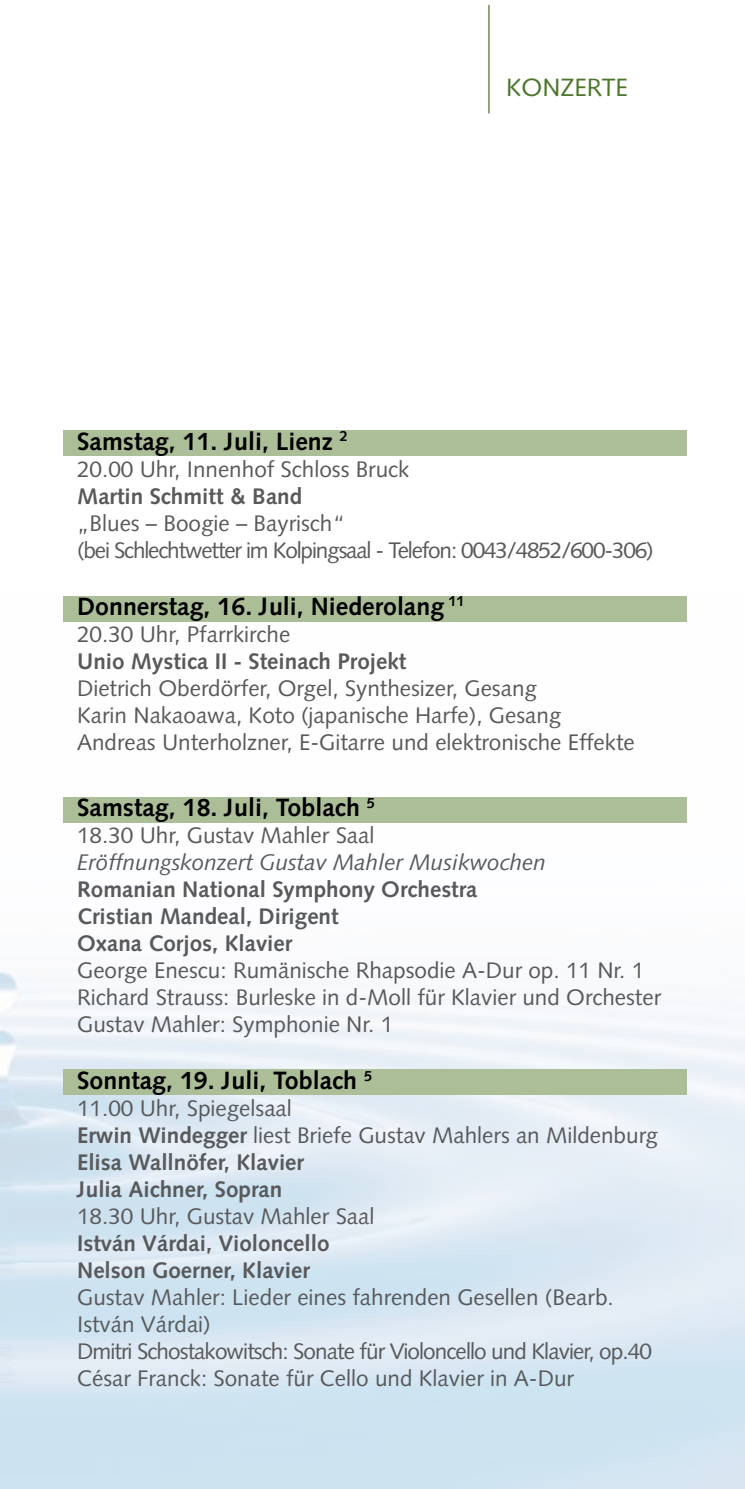
<style>
.page{position:relative;width:745px;height:1489px;background:#fff}
.page>*{position:absolute;margin:0;border:0;box-sizing:border-box;transform-origin:0 0}
.t1{font:700 25px "Syntax";color:#000}
.t2{font:25px "Syntax";color:#4c762c}
.t3{font:22.5px/27px "Syntax";color:#58595b}
.t4{font:700 22.5px/27px "Syntax";color:#58595b}
.t5{font:22.5px/27px "Syntax";letter-spacing:-.05em;color:#58595b}
.t6{font:italic 22.5px "Syntax";color:#58595b}
.s1{font-weight:700}
</style>
<div class="page">
<div style="left:64px;top:596px;width:622px;height:25px;background:#abbe98"></div>
<hr style="left:488px;top:5px;width:1px;height:108px;background:#4c762c">
<div style="left:64px;top:430px;width:622px;height:26px;background:#abbe98"></div>
<div style="left:64px;top:797px;width:622px;height:25px;background:#abbe98"></div>
<div style="left:64px;top:1069px;width:622px;height:26px;background:#abbe98"></div>
<p class="t2" style="left:506px;top:72px;width:123px">KONZERTE</p>
<p class="t1" style="left:77px;top:427px;width:272px">Samstag, 11. Juli, Lienz <sup>2</sup></p>
<p class="t3" style="left:77px;top:455px;width:334px">20.00 Uhr, Innenhof Schloss Bruck</p>
<p class="t4" style="left:77px;top:482px;width:227px">Martin Schmitt &amp; Band</p>
<p class="t5" style="left:77px;top:509px;width:577px">„Blues – Boogie – Bayrisch“<br>(bei Schlechtwetter im Kolpingsaal - Telefon: 0043/4852/600-306)</p>
<p class="t1" style="left:77px;top:592px;width:389px">Donnerstag, 16. Juli, Niederolang <sup>11</sup></p>
<p class="t3" style="left:77px;top:620px;width:215px">20.30 Uhr, Pfarrkirche</p>
<p class="t4" style="left:77px;top:647px;width:330px">Unio Mystica II - Steinach Projekt</p>
<p class="t3" style="left:77px;top:674px;width:559px">Dietrich Oberdörfer, Orgel, Synthesizer, Gesang<br>Karin Nakaoawa, Koto (japanische Harfe), Gesang<br>Andreas Unterholzner, E-Gitarre und elektronische Effekte</p>
<p class="t1" style="left:77px;top:793px;width:299px">Samstag, 18. Juli, Toblach <sup>5</sup></p>
<p class="t3" style="left:77px;top:821px;width:299px">18.30 Uhr, Gustav Mahler Saal</p>
<p class="t6" style="left:77px;top:848px;width:470px">Eröffnungskonzert Gustav Mahler Musikwochen</p>
<p class="t4" style="left:77px;top:875px;width:402px">Romanian National Symphony Orchestra<br>Cristian Mandeal, Dirigent<br>Oxana Corjos, Klavier</p>
<p class="t3" style="left:77px;top:956px;width:585px">George Enescu: Rumänische Rhapsodie A-Dur op. 11 Nr. 1<br>Richard Strauss: Burleske in d-Moll für Klavier und Orchester<br>Gustav Mahler: Symphonie Nr. 1</p>
<p class="t1" style="left:77px;top:1066px;width:296px">Sonntag, 19. Juli, Toblach <sup>5</sup></p>
<p class="t3" style="left:77px;top:1094px;width:582px">11.00 Uhr, Spiegelsaal<br><span class="s1">Erwin Windegger</span> liest Briefe Gustav Mahlers an Mildenburg<br><span class="s1">Elisa Wallnöfer, Klavier<br>Julia Aichner, Sopran</span></p>
<p class="t3" style="left:77px;top:1202px;width:299px">18.30 Uhr, Gustav Mahler Saal</p>
<p class="t4" style="left:77px;top:1229px;width:254px">István Várdai, Violoncello<br>Nelson Goerner, Klavier</p>
<p class="t3" style="left:77px;top:1283px;width:576px">Gustav Mahler: Lieder eines fahrenden Gesellen (Bearb.<br>István Várdai)<br>Dmitri Schostakowitsch: Sonate für Violoncello und Klavier, op.40<br>César Franck: Sonate für Cello und Klavier in A-Dur</p>
</div>
